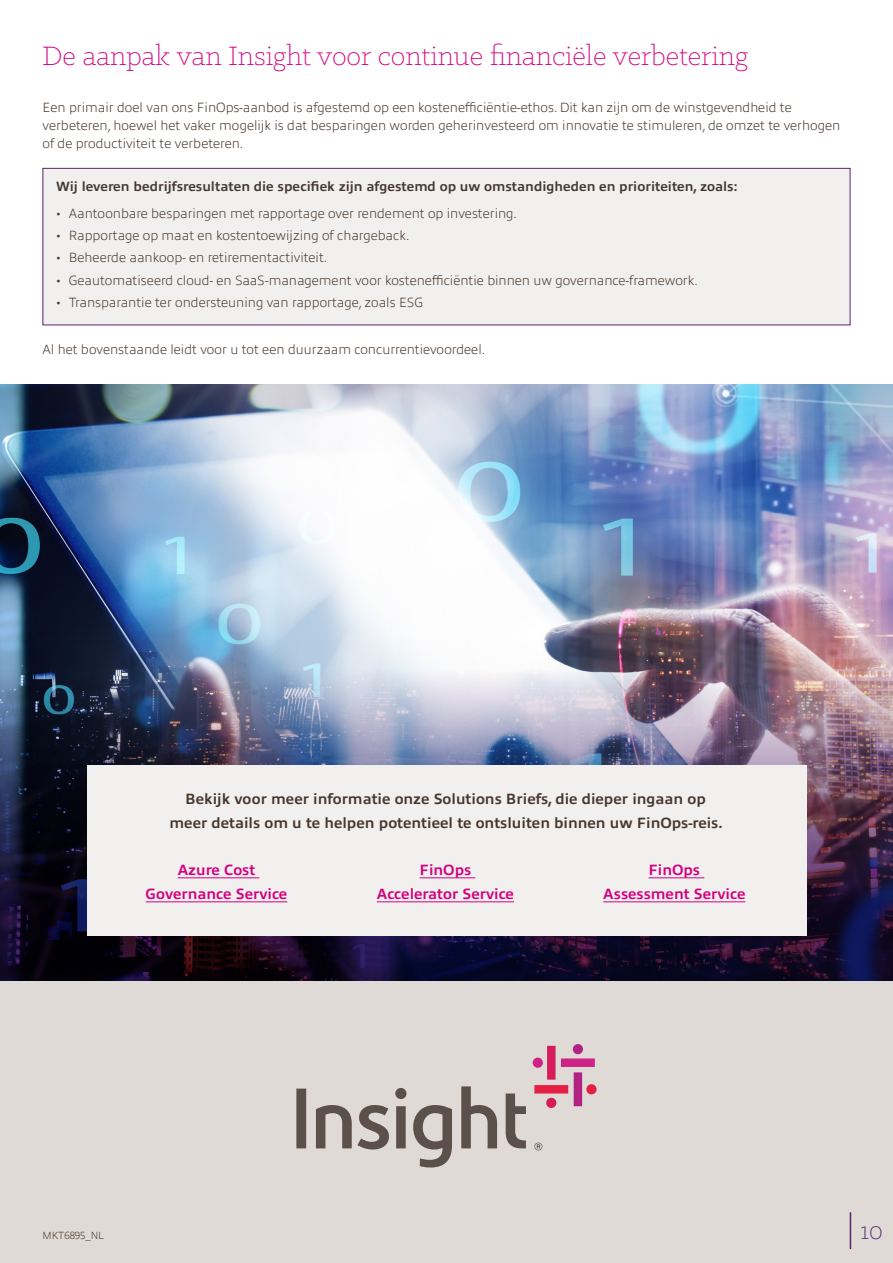
<style>
.page{position:relative;width:893px;height:1263px;background:#fff}
.page>*{position:absolute;margin:0;border:0;box-sizing:border-box;transform-origin:0 0}
.t1{font:300 30px "Klinic Slab";color:#d4007f}
.t2{font:300 27px "Klinic Slab";color:#58256b}
.t3{font:700 15px/24px "Allumi Pro";color:#47382f;text-align:center}
.t4{font:700 15px/24px "Allumi Pro";color:#d4007f;text-align:center}
.t5{font:200 13.5px/18px "Allumi Pro";color:#47382f}
.t6{font:700 13.5px "Allumi Pro";color:#47382f}
.t7{font:200 10.5px "Allumi Pro";color:#47382f}
.s1{font-family:"Klinic Slab";font-weight:400}
</style>
<div class="page">
<div style="left:0;top:980px;width:893px;height:283px;background:#dfdad5"></div>
<hr style="left:850px;top:1212px;width:1px;height:37px;background:#58256b">
<img style="left:0;top:384px;width:893px;height:256px">
<img style="left:0;top:640px;width:893px;height:340px">
<svg style="left:533px;top:1044px;width:64px;height:64px"></svg>
<svg style="left:296px;top:1086px;width:230px;height:81px"></svg>
<svg style="left:534px;top:1142px;width:8px;height:8px"></svg>
<div style="left:87px;top:765px;width:719px;height:171px;background:#f2f0ee"></div>
<hr style="left:178px;top:877px;width:81px;height:1px;background:#d4007f">
<hr style="left:146px;top:901px;width:141px;height:1px;background:#d4007f">
<hr style="left:420px;top:877px;width:55px;height:1px;background:#d4007f">
<hr style="left:377px;top:901px;width:137px;height:1px;background:#d4007f">
<hr style="left:649px;top:877px;width:55px;height:1px;background:#d4007f">
<hr style="left:603px;top:901px;width:142px;height:1px;background:#d4007f">
<div style="left:43px;top:168px;width:807px;height:157px;background:#f2f0ee"></div>
<div style="left:43px;top:168px;width:807px;height:157px;border:1px solid #58256b"></div>
<h1 class="t1" style="left:43px;top:37px;width:707px">De aanpak van Insight voor continue financiële verbetering</h1>
<p class="t5" style="left:43px;top:97px;width:799px">Een primair doel van ons FinOps-aanbod is afgestemd op een kostenefficiëntie-ethos. Dit kan zijn om de winstgevendheid te verbeteren, hoewel het vaker mogelijk is dat besparingen worden geherinvesteerd om innovatie te stimuleren, de omzet te verhogen of de productiviteit te verbeteren.</p>
<p class="t6" style="left:56px;top:177px;width:683px">Wij leveren bedrijfsresultaten die specifiek zijn afgestemd op uw omstandigheden en prioriteiten, zoals:</p>
<p class="t5" style="left:56px;top:203px;width:462px"><span class="s1">•</span> Aantoonbare besparingen met rapportage over rendement op investering.</p>
<p class="t5" style="left:56px;top:225px;width:355px"><span class="s1">•</span> Rapportage op maat en kostentoewijzing of chargeback.</p>
<p class="t5" style="left:56px;top:248px;width:273px"><span class="s1">•</span> Beheerde aankoop- en retirementactiviteit.</p>
<p class="t5" style="left:56px;top:270px;width:643px"><span class="s1">•</span> Geautomatiseerd cloud- en SaaS-management voor kostenefficiëntie binnen uw governance-framework.</p>
<p class="t5" style="left:56px;top:292px;width:369px"><span class="s1">•</span> Transparantie ter ondersteuning van rapportage, zoals ESG</p>
<p class="t5" style="left:43px;top:340px;width:444px">Al het bovenstaande leidt voor u tot een duurzaam concurrentievoordeel.</p>
<p class="t3" style="left:169px;top:786px;width:555px">Bekijk voor meer informatie onze Solutions Briefs, die dieper ingaan op meer details om u te helpen potentieel te ontsluiten binnen uw FinOps-reis.</p>
<p class="t4" style="left:146px;top:857px;width:143px">Azure Cost<br>Governance Service</p>
<p class="t4" style="left:377px;top:857px;width:139px">FinOps<br>Accelerator Service</p>
<p class="t4" style="left:603px;top:857px;width:144px">FinOps<br>Assessment Service</p>
<p class="t7" style="left:43px;top:1228px;width:63px">MKT6895_NL</p>
<h2 class="t2" style="left:860px;top:1214px;width:24px">10</h2>
</div>
